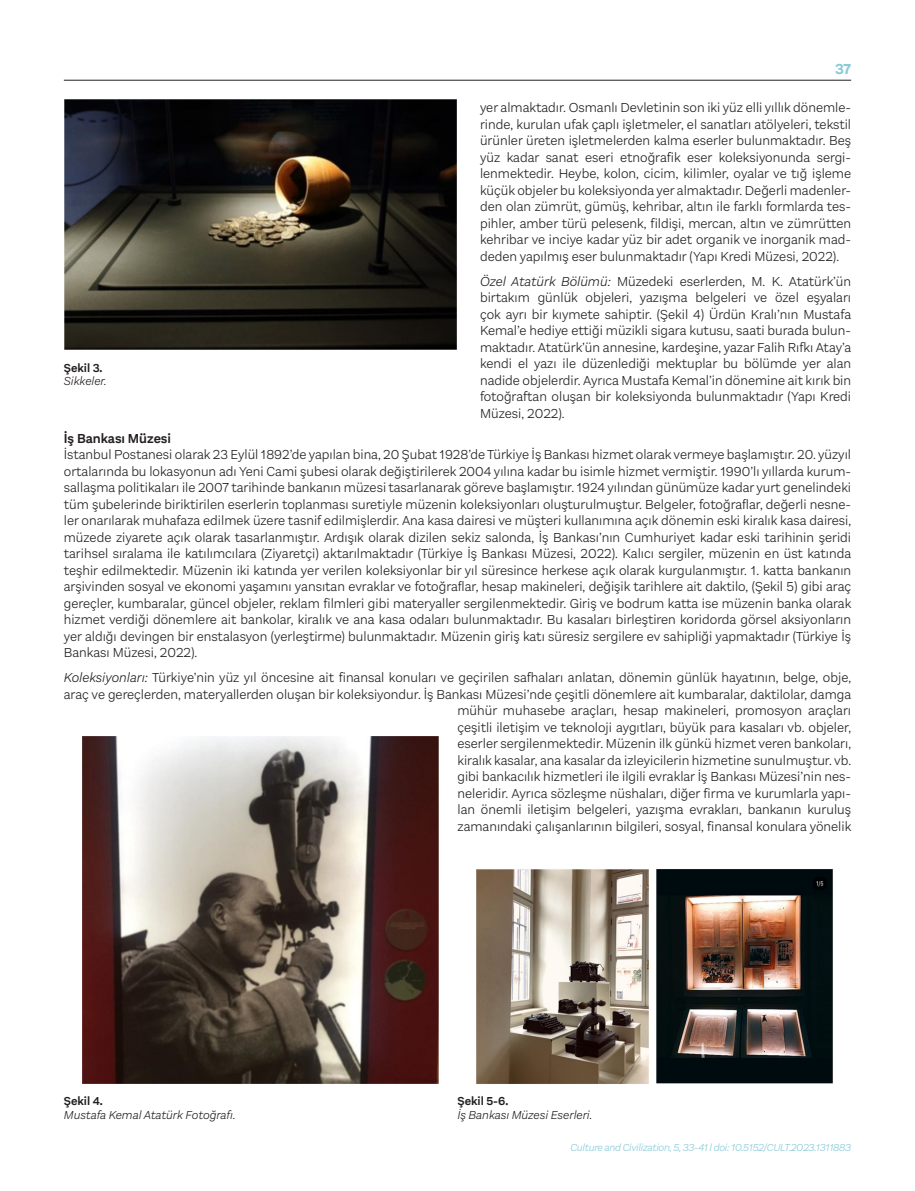
<style>
.page{position:relative;width:915px;height:1191px;background:#fff}
.page>*{position:absolute;margin:0;border:0;box-sizing:border-box;transform-origin:0 0}
.t1{font:700 15px "Aestetico";color:#89cad9}
.t2{font:300 13.5px/16.5px "Aestetico";color:#231f20;text-align:justify}
.t3{font:600 13.5px "Aestetico";color:#231f20}
.t4{font:italic 300 12px "Aestetico";color:#231f20}
.t5{font:600 12px "Aestetico";color:#231f20}
.t6{font:italic 300 10.5px "Aestetico";letter-spacing:-.025em;color:#89cad9}
.s1{font-style:italic}
</style>
<div class="page">
<hr style="left:64px;top:80px;width:786px;height:1px;background:#231f20">
<img style="left:64px;top:99px;width:393px;height:251px">
<img style="left:82px;top:736px;width:357px;height:348px">
<img style="left:476px;top:869px;width:356px;height:215px">
<p class="t5" style="left:64px;top:360px;width:40px">Şekil 3.</p>
<p class="t4" style="left:64px;top:374px;width:44px">Sikkeler.</p>
<p class="t1" style="left:834px;top:60px;width:18px">37</p>
<p class="t2" style="left:480px;top:99px;width:372px">yer almaktadır. Osmanlı Devletinin son iki yüz elli yıllık dönemle&shy;rinde, kurulan ufak çaplı işletmeler, el sanatları atölyeleri, tekstil ürünler üreten işletmelerden kalma eserler bulunmaktadır. Beş yüz kadar sanat eseri etnoğrafik eser koleksiyonunda sergi&shy;lenmektedir. Heybe, kolon, cicim, kilimler, oyalar ve tığ işleme küçük objeler bu koleksiyonda yer almaktadır. Değerli madenler&shy;den olan zümrüt, gümüş, kehribar, altın ile farklı formlarda tes&shy;pihler, amber türü pelesenk, fildişi, mercan, altın ve zümrütten kehribar ve inciye kadar yüz bir adet organik ve inorganik mad&shy;deden yapılmış eser bulunmaktadır (Yapı Kredi Müzesi, 2022).</p>
<p class="t2" style="left:480px;top:273px;width:372px"><span class="s1">Özel Atatürk Bölümü:</span> Müzedeki eserlerden, M. K. Atatürk’ün birtakım günlük objeleri, yazışma belgeleri ve özel eşyaları çok ayrı bir kıymete sahiptir. (Şekil 4) Ürdün Kralı’nın Mustafa Kemal’e hediye ettiği müzikli sigara kutusu, saati burada bulun&shy;maktadır. Atatürk’ün annesine, kardeşine, yazar Falih Rıfkı Atay’a kendi el yazı ile düzenlediği mektuplar bu bölümde yer alan nadide objelerdir. Ayrıca Mustafa Kemal’in dönemine ait kırık bin fotoğraftan oluşan bir koleksiyonda bulunmaktadır (Yapı Kredi Müzesi, 2022).</p>
<p class="t3" style="left:64px;top:430px;width:109px">İş Bankası Müzesi</p>
<p class="t2" style="left:64px;top:446px;width:788px">İstanbul Postanesi olarak 23 Eylül 1892’de yapılan bina, 20 Şubat 1928’de Türkiye İş Bankası hizmet olarak vermeye başlamıştır. 20. yüzyıl ortalarında bu lokasyonun adı Yeni Cami şubesi olarak değiştirilerek 2004 yılına kadar bu isimle hizmet vermiştir. 1990’lı yıllarda kurum&shy;sallaşma politikaları ile 2007 tarihinde bankanın müzesi tasarlanarak göreve başlamıştır. 1924 yılından günümüze kadar yurt genelindeki tüm şubelerinde biriktirilen eserlerin toplanması suretiyle müzenin koleksiyonları oluşturulmuştur. Belgeler, fotoğraflar, değerli nesne&shy;ler onarılarak muhafaza edilmek üzere tasnif edilmişlerdir. Ana kasa dairesi ve müşteri kullanımına açık dönemin eski kiralık kasa dairesi, müzede ziyarete açık olarak tasarlanmıştır. Ardışık olarak dizilen sekiz salonda, İş Bankası’nın Cumhuriyet kadar eski tarihinin şeridi tarihsel sıralama ile katılımcılara (Ziyaretçi) aktarılmaktadır (Türkiye İş Bankası Müzesi, 2022). Kalıcı sergiler, müzenin en üst katında teşhir edilmektedir. Müzenin iki katında yer verilen koleksiyonlar bir yıl süresince herkese açık olarak kurgulanmıştır. 1. katta bankanın arşivinden sosyal ve ekonomi yaşamını yansıtan evraklar ve fotoğraflar, hesap makineleri, değişik tarihlere ait daktilo, (Şekil 5) gibi araç gereçler, kumbaralar, güncel objeler, reklam filmleri gibi materyaller sergilenmektedir. Giriş ve bodrum katta ise müzenin banka olarak hizmet verdiği dönemlere ait bankolar, kiralık ve ana kasa odaları bulunmaktadır. Bu kasaları birleştiren koridorda görsel aksiyonların yer aldığı devingen bir enstalasyon (yerleştirme) bulunmaktadır. Müzenin giriş katı süresiz sergilere ev sahipliği yapmaktadır (Türkiye İş Bankası Müzesi, 2022).</p>
<p class="t2" style="left:64px;top:669px;width:788px;text-align:right"><span class="s1">Koleksiyonları:</span> Türkiye’nin yüz yıl öncesine ait finansal konuları ve geçirilen safhaları anlatan, dönemin günlük hayatının, belge, obje, araç ve gereçlerden, materyallerden oluşan bir koleksiyondur. İş Bankası Müzesi’nde çeşitli dönemlere ait kumbaralar, daktilolar, damga mühür muhasebe araçları, hesap makineleri, promosyon araçları<br>çeşitli iletişim ve teknoloji aygıtları, büyük para kasaları vb. objeler,<br>eserler sergilenmektedir. Müzenin ilk günkü hizmet veren bankoları,<br>kiralık kasalar, ana kasalar da izleyicilerin hizmetine sunulmuştur. vb.<br>gibi bankacılık hizmetleri ile ilgili evraklar İş Bankası Müzesi’nin nes-<br>neleridir. Ayrıca sözleşme nüshaları, diğer firma ve kurumlarla yapı-<br>lan önemli iletişim belgeleri, yazışma evrakları, bankanın kuruluş<br>zamanındaki çalışanlarının bilgileri, sosyal, finansal konulara yönelik</p>
<p class="t5" style="left:64px;top:1094px;width:40px">Şekil 4.</p>
<p class="t4" style="left:64px;top:1108px;width:173px">Mustafa Kemal Atatürk Fotoğrafı.</p>
<p class="t5" style="left:457px;top:1094px;width:52px">Şekil 5-6.</p>
<p class="t4" style="left:457px;top:1108px;width:136px">İş Bankası Müzesi Eserleri.</p>
<p class="t6" style="left:570px;top:1141px;width:282px">Culture and Civilization, 5, 33-41 l doi: 10.5152/CULT.2023.1311883</p>
</div>
